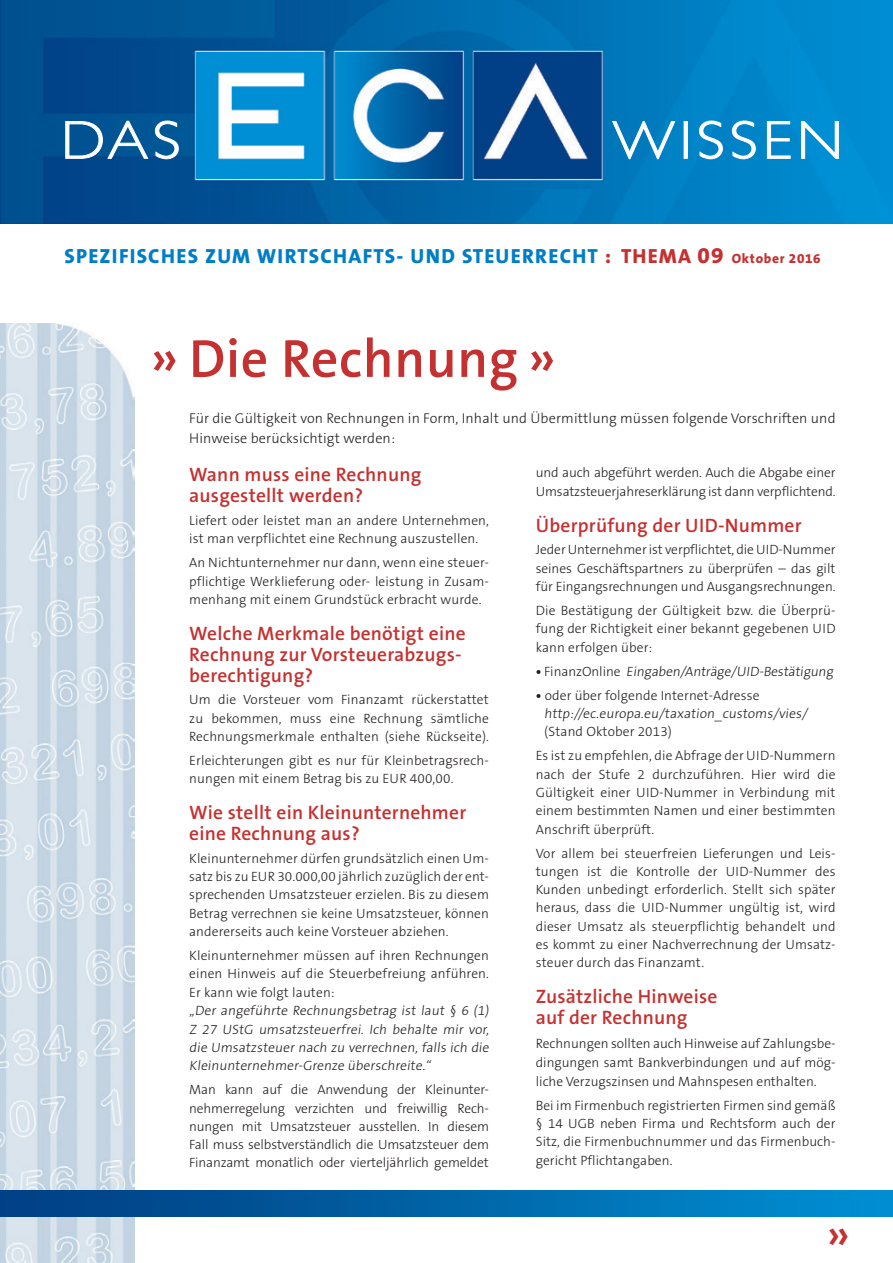
<style>
.page{position:relative;width:893px;height:1263px;background:#fff}
.page>*{position:absolute;margin:0;border:0;box-sizing:border-box;transform-origin:0 0}
.t1{font:600 54px "The Sans B6";letter-spacing:.01em;color:#c53130}
.t2{font:300 54px "Gill Sans";letter-spacing:.08em;color:#fff;scale:1.11 1}
.t3{font:600 45px "The Sans B6";color:#c53130}
.t4{font:800 20.55px "The Sans B8";letter-spacing:.06em;color:#007ec5}
.t5{font:600 19.5px/21px "The Sans B6";letter-spacing:.01em;color:#c53130}
.t6{font:300 14.25px/20.2px "The Sans B3";letter-spacing:.01em;color:#231f20}
.t7{font:300 13.5px/18.3px "The Sans B3";letter-spacing:.01em;color:#231f20;text-align:justify}
.t8{font:300 13.5px/18.8px "The Sans B3";letter-spacing:-.01em;color:#231f20}
.s1{color:#c53130}
.s2{font-size:22.5px;color:#c53130}
.s3{font-size:13.5px;color:#c53130}
.s4{font-family:"The Sans B7";font-weight:700}
</style>
<div class="page">
<img style="left:0;top:0;width:893px;height:224px">
<svg style="left:65px;top:120px;width:84px;height:39px;background:#226aa0"></svg>
<svg style="left:155px;top:120px;width:24px;height:39px"></svg>
<svg style="left:612px;top:121px;width:64px;height:38px;background:#1e8bc6"></svg>
<div style="left:684px;top:121px;width:4px;height:38px;border:1px solid #fff"></div>
<svg style="left:699px;top:120px;width:24px;height:39px"></svg>
<svg style="left:732px;top:120px;width:24px;height:39px"></svg>
<svg style="left:767px;top:121px;width:24px;height:38px"></svg>
<svg style="left:801px;top:121px;width:38px;height:38px"></svg>
<img style="left:0;top:323px;width:134px;height:940px">
<img style="left:1px;top:1191px;width:892px;height:25px">
<svg style="left:0;top:1191px;width:1px;height:25px"></svg>
<p class="t2" style="left:61px;top:110px;width:109px">DAS</p>
<p class="t2" style="left:613px;top:110px;width:209px">WISSEN</p>
<p class="t4" style="left:65px;top:245px;width:758px">SPEZIFISCHES ZUM WIRTSCHAFTS- UND STEUERRECHT <span class="s1">: THEMA</span> <span class="s2">09</span> <span class="s3">Oktober 2016</span></p>
<p class="t1" style="left:150px;top:330px;width:407px">» Die Rechnung »</p>
<p class="t6" style="left:189px;top:409px;width:648px">Für die Gültigkeit von Rechnungen in Form, Inhalt und Übermittlung müssen folgende Vorschriften und<br>Hinweise berücksichtigt werden:</p>
<p class="t5" style="left:189px;top:465px;width:234px">Wann muss eine Rechnung</p>
<p class="t5" style="left:189px;top:486px;width:175px">ausgestellt werden?</p>
<p class="t7" style="left:189px;top:512px;width:301px">Liefert oder leistet man an andere Unternehmen, ist man verpflichtet eine Rechnung auszustellen.</p>
<p class="t7" style="left:189px;top:554px;width:301px">An Nichtunternehmer nur dann, wenn eine steuer&shy;pflichtige Werklieferung oder- leistung in Zusam&shy;menhang mit einem Grundstück erbracht wurde.</p>
<p class="t5" style="left:189px;top:624px;width:278px">Welche Merkmale benötigt eine<br>Rechnung zur Vorsteuerabzugs&shy;berechtigung?</p>
<p class="t7" style="left:189px;top:691px;width:301px">Um die Vorsteuer vom Finanzamt rückerstattet zu bekommen, muss eine Rechnung sämtliche Rechnungsmerkmale enthalten (siehe Rückseite).</p>
<p class="t7" style="left:189px;top:752px;width:301px">Erleichterungen gibt es nur für Kleinbetragsrech&shy;nungen mit einem Betrag bis zu EUR 400,00.</p>
<p class="t5" style="left:189px;top:803px;width:279px">Wie stellt ein Kleinunternehmer eine Rechnung aus?</p>
<p class="t7" style="left:189px;top:850px;width:301px">Kleinunternehmer dürfen grundsätzlich einen Um&shy;satz bis zu EUR 30.000,00 jährlich zuzüglich der ent&shy;sprechenden Umsatzsteuer erzielen. Bis zu diesem Betrag verrechnen sie keine Umsatzsteuer, können andererseits auch keine Vorsteuer abziehen.</p>
<p class="t7" style="left:189px;top:947px;width:301px">Kleinunternehmer müssen auf ihren Rechnungen einen Hinweis auf die Steuerbefreiung anführen.<br>Er kann wie folgt lauten:</p>
<p class="t7" style="left:189px;top:1002px;width:303px">„Der angeführte Rechnungsbetrag ist laut § 6 (1)<br>Z 27 UStG umsatzsteuerfrei. Ich behalte mir vor, die Umsatzsteuer nach zu verrechnen, falls ich die Kleinunternehmer-Grenze überschreite.“</p>
<p class="t7" style="left:189px;top:1081px;width:301px">Man kann auf die Anwendung der Kleinunter&shy;nehmerregelung verzichten und freiwillig Rech&shy;nungen mit Umsatzsteuer ausstellen. In diesem Fall muss selbstverständlich die Umsatzsteuer dem Finanzamt monatlich oder vierteljährlich gemeldet</p>
<p class="t8" style="left:536px;top:464px;width:301px">und auch abgeführt werden. Auch die Abgabe einer<br>Umsatzsteuerjahreserklärung ist dann verpflichtend.</p>
<p class="t5" style="left:536px;top:516px;width:267px">Überprüfung der UID-Nummer</p>
<p class="t7" style="left:536px;top:542px;width:301px">Jeder Unternehmer ist verpflichtet, die UID-Nummer seines Geschäftspartners zu überprüfen – das gilt für Eingangsrechnungen und Ausgangsrechnungen.</p>
<p class="t7" style="left:536px;top:602px;width:301px">Die Bestätigung der Gültigkeit bzw. die Überprü&shy;fung der Richtigkeit einer bekannt gegebenen UID kann erfolgen über:</p>
<p class="t7" style="left:536px;top:663px;width:301px"><span class="s4">•</span> FinanzOnline Eingaben/Anträge/UID-Bestätigung</p>
<p class="t7" style="left:536px;top:687px;width:225px"><span class="s4">•</span> oder über folgende Internet-Adresse</p>
<p class="t7" style="left:544px;top:705px;width:267px">http://ec.europa.eu/taxation_customs/vies/</p>
<p class="t7" style="left:544px;top:723px;width:129px">(Stand Oktober 2013)</p>
<p class="t7" style="left:536px;top:747px;width:301px">Es ist zu empfehlen, die Abfrage der UID-Nummern nach der Stufe 2 durchzuführen. Hier wird die Gültigkeit einer UID-Nummer in Verbindung mit einem bestimmten Namen und einer bestimmten Anschrift überprüft.</p>
<p class="t7" style="left:536px;top:845px;width:301px">Vor allem bei steuerfreien Lieferungen und Leis&shy;tungen ist die Kontrolle der UID-Nummer des Kunden unbedingt erforderlich. Stellt sich später heraus, dass die UID-Nummer ungültig ist, wird dieser Umsatz als steuerpflichtig behandelt und es kommt zu einer Nachverrechnung der Umsatz&shy;steuer durch das Finanzamt.</p>
<p class="t5" style="left:536px;top:987px;width:183px">Zusätzliche Hinweise</p>
<p class="t5" style="left:536px;top:1008px;width:153px">auf der Rechnung</p>
<p class="t7" style="left:536px;top:1035px;width:301px;line-height:18.8px">Rechnungen sollten auch Hinweise auf Zahlungsbe&shy;dingungen samt Bankverbindungen und auf mög&shy;liche Verzugszinsen und Mahnspesen enthalten.</p>
<p class="t7" style="left:536px;top:1097px;width:301px">Bei im Firmenbuch registrierten Firmen sind gemäß § 14 UGB neben Firma und Rechtsform auch der Sitz, die Firmenbuchnummer und das Firmenbuch&shy;gericht Pflichtangaben.</p>
<p class="t3" style="left:826px;top:1211px;width:25px">»</p>
</div>
